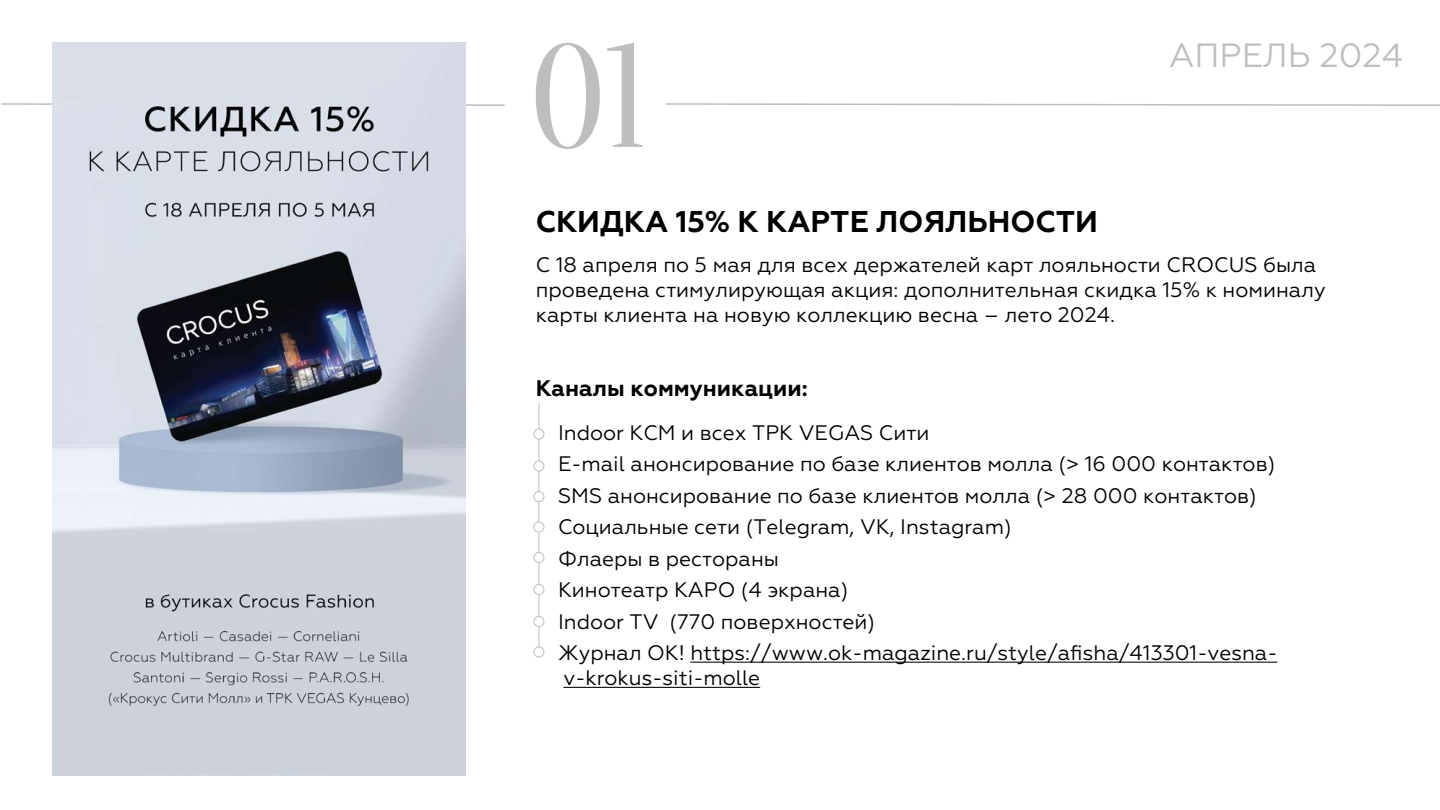
<style>
.page{position:relative;width:1440px;height:810px;background:#fff}
.page>*{position:absolute;margin:0;border:0;box-sizing:border-box;transform-origin:0 0}
.t1{font:145.65px "Oranienbaum";color:#bcbec0}
.t2{font:33.6px "Geometria";color:#bcbec0}
.t3{font:700 30px "Geometria";color:#000}
.t4{font:700 22.5px "Geometria";color:#000}
.t5{font:21px/31.5px "Geometria";color:#000}
</style>
<div class="page">
<svg style="left:1px;top:102px;width:504px;height:5px"></svg>
<svg style="left:665px;top:103px;width:775px;height:3px"></svg>
<hr style="left:690px;top:662px;width:587px;height:1px;background:#000">
<hr style="left:563px;top:687px;width:197px;height:1px;background:#000">
<hr style="left:539px;top:403px;width:1px;height:251px;background:#bcbec0">
<div style="left:534px;top:429px;width:10px;height:10px;background:#fff;border-radius:50%"></div>
<div style="left:533px;top:429px;width:11px;height:11px;border:1px solid #bcbec0;border-radius:50%"></div>
<div style="left:534px;top:461px;width:10px;height:10px;background:#fff;border-radius:50%"></div>
<div style="left:533px;top:461px;width:11px;height:10px;border:1px solid #bcbec0;border-radius:50%"></div>
<div style="left:534px;top:491px;width:10px;height:11px;background:#fff;border-radius:50%"></div>
<div style="left:533px;top:491px;width:11px;height:11px;border:1px solid #bcbec0;border-radius:50%"></div>
<div style="left:534px;top:522px;width:10px;height:10px;background:#fff;border-radius:50%"></div>
<div style="left:533px;top:522px;width:11px;height:10px;border:1px solid #bcbec0;border-radius:50%"></div>
<div style="left:534px;top:552px;width:10px;height:11px;background:#fff;border-radius:50%"></div>
<div style="left:533px;top:552px;width:11px;height:11px;border:1px solid #bcbec0;border-radius:50%"></div>
<div style="left:534px;top:584px;width:10px;height:11px;background:#fff;border-radius:50%"></div>
<div style="left:533px;top:584px;width:11px;height:11px;border:1px solid #bcbec0;border-radius:50%"></div>
<div style="left:534px;top:616px;width:10px;height:11px;background:#fff;border-radius:50%"></div>
<div style="left:533px;top:616px;width:11px;height:11px;border:1px solid #bcbec0;border-radius:50%"></div>
<div style="left:534px;top:647px;width:10px;height:10px;background:#fff;border-radius:50%"></div>
<div style="left:533px;top:647px;width:11px;height:10px;border:1px solid #bcbec0;border-radius:50%"></div>
<img style="left:53px;top:43px;width:412px;height:732px">
<h1 class="t1" style="left:530px;top:17px;width:119px">01</h1>
<h2 class="t2" style="left:1169px;top:36px;width:235px">АПРЕЛЬ 2024</h2>
<h3 class="t3" style="left:536px;top:203px;width:564px">СКИДКА 15% К КАРТЕ ЛОЯЛЬНОСТИ</h3>
<p class="t5" style="left:536px;top:252px;width:791px;line-height:25.2px">С 18 апреля по 5 мая для всех держателей карт лояльности CROCUS была проведена стимулирующая акция: дополнительная скидка 15% к номиналу карты клиента на новую коллекцию весна – лето 2024.</p>
<p class="t4" style="left:536px;top:375px;width:273px">Каналы коммуникации:</p>
<p class="t5" style="left:558px;top:417px;width:721px">Indoor КСМ и всех ТРК VEGAS Сити<br>E-mail анонсирование по базе клиентов молла (&gt; 16 000 контактов)<br>SMS анонсирование по базе клиентов молла (&gt; 28 000 контактов)<br>Социальные сети (Telegram, VK, Instagram)<br>Флаеры в рестораны<br>Кинотеатр КАРО (4 экрана)<br>Indoor TV (770 поверхностей)<br>Журнал OK! https://www.ok-magazine.ru/style/afisha/413301-vesna-</p>
<p class="t5" style="left:563px;top:662px;width:198px">v-krokus-siti-molle</p>
</div>
